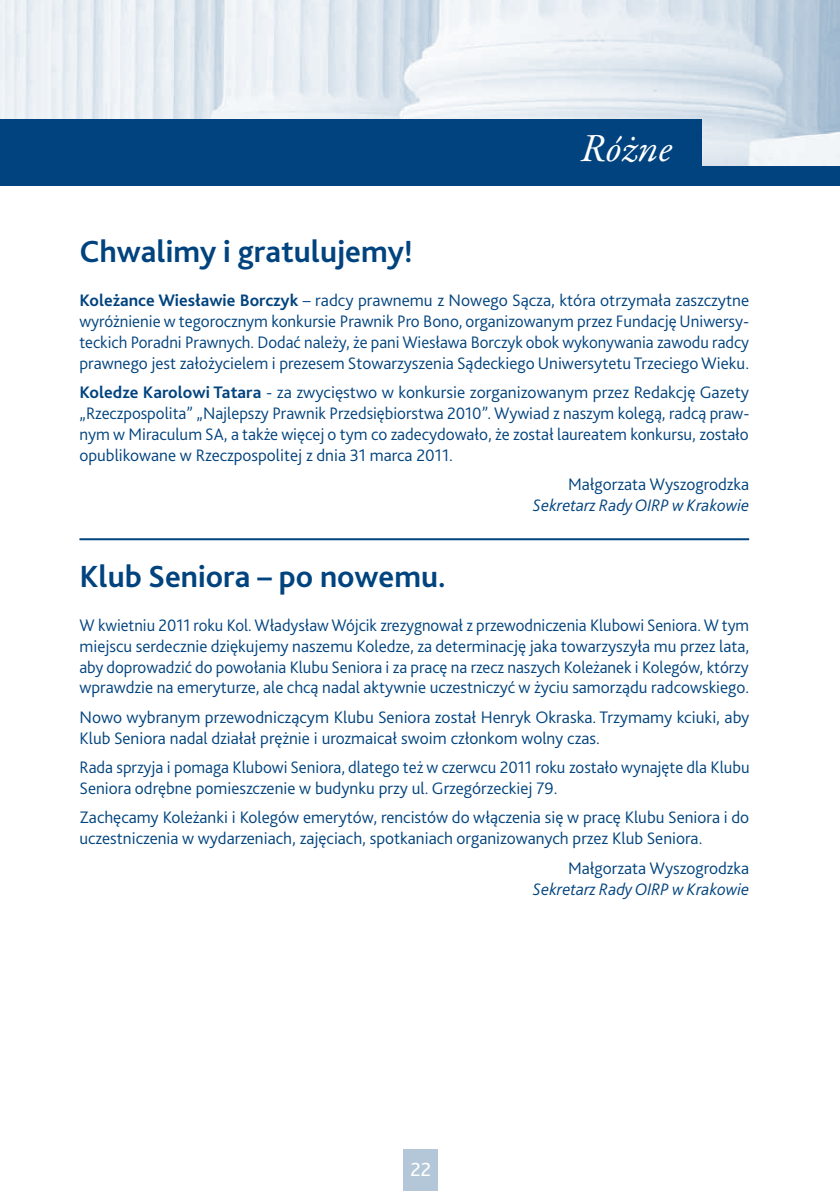
<style>
.page{position:relative;width:840px;height:1191px;background:#fff}
.page>*{position:absolute;margin:0;border:0;box-sizing:border-box;transform-origin:0 0}
.t1{font:italic 40px "Garamond Premr Pro";letter-spacing:-.005em;color:#fff}
.t2{font:700 32px "Bliss 2";color:#00437e}
.t3{font:20px "Bliss 2";color:#fff}
.t4{font:300 17.4px/20.8px "Bliss 2";color:#00437e;text-align:justify}
.t5{font:italic 300 17.4px "Bliss 2";color:#00437e}
.s1{font-weight:700}
</style>
<div class="page">
<img style="left:0;top:0;width:839px;height:166px">
<div style="left:403px;top:1149px;width:34px;height:42px;background:#b3c7d8"></div>
<div style="left:0;top:166px;width:839px;height:20px;background:#00437e"></div>
<div style="left:0;top:119px;width:701px;height:53px;background:#00437e"></div>
<hr style="left:79px;top:538px;width:669px;height:2px;background:#00437e">
<h1 class="t1" style="left:530px;top:123px;width:143px">Szkolenia</h1>
<h1 class="t1" style="left:581px;top:123px;width:92px">Różne</h1>
<h2 class="t2" style="left:79px;top:232px;width:334px">Chwalimy i gratulujemy!</h2>
<p class="t4" style="left:79px;top:289px;width:671px"><span class="s1">Koleżance Wiesławie Borczyk</span> – radcy prawnemu z Nowego Sącza, która otrzymała zaszczytne wyróżnienie w tegorocznym konkursie Prawnik Pro Bono, organizowanym przez Fundację Uniwersy&shy;teckich Poradni Prawnych. Dodać należy, że pani Wiesława Borczyk obok wykonywania zawodu radcy prawnego jest założycielem i prezesem Stowarzyszenia Sądeckiego Uniwersytetu Trzeciego Wieku.</p>
<p class="t4" style="left:79px;top:381px;width:671px"><span class="s1">Koledze Karolowi Tatara</span> - za zwycięstwo w konkursie zorganizowanym przez Redakcję Gazety „Rzeczpospolita” „Najlepszy Prawnik Przedsiębiorstwa 2010”. Wywiad z naszym kolegą, radcą praw&shy;nym w Miraculum SA, a także więcej o tym co zadecydowało, że został laureatem konkursu, zostało opublikowane w Rzeczpospolitej z dnia 31 marca 2011.</p>
<p class="t4" style="left:567px;top:473px;width:182px">Małgorzata Wyszogrodzka</p>
<p class="t5" style="left:532px;top:494px;width:218px">Sekretarz Rady OIRP w Krakowie</p>
<h2 class="t2" style="left:79px;top:556px;width:367px">Klub Seniora – po nowemu.</h2>
<p class="t4" style="left:79px;top:614px;width:671px">W kwietniu 2011 roku Kol. Władysław Wójcik zrezygnował z przewodniczenia Klubowi Seniora. W tym miejscu serdecznie dziękujemy naszemu Koledze, za determinację jaka towarzyszyła mu przez lata, aby doprowadzić do powołania Klubu Seniora i za pracę na rzecz naszych Koleżanek i Kolegów, którzy wprawdzie na emeryturze, ale chcą nadal aktywnie uczestniczyć w życiu samorządu radcowskiego.</p>
<p class="t4" style="left:79px;top:706px;width:671px">Nowo wybranym przewodniczącym Klubu Seniora został Henryk Okraska. Trzymamy kciuki, aby<br>Klub Seniora nadal działał prężnie i urozmaicał swoim członkom wolny czas.</p>
<p class="t4" style="left:79px;top:756px;width:671px">Rada sprzyja i pomaga Klubowi Seniora, dlatego też w czerwcu 2011 roku zostało wynajęte dla Klubu<br>Seniora odrębne pomieszczenie w budynku przy ul. Grzegórzeckiej 79.</p>
<p class="t4" style="left:79px;top:806px;width:670px">Zachęcamy Koleżanki i Kolegów emerytów, rencistów do włączenia się w pracę Klubu Seniora i do uczestniczenia w wydarzeniach, zajęciach, spotkaniach organizowanych przez Klub Seniora.</p>
<p class="t4" style="left:567px;top:857px;width:182px">Małgorzata Wyszogrodzka</p>
<p class="t5" style="left:532px;top:878px;width:218px">Sekretarz Rady OIRP w Krakowie</p>
<p class="t3" style="left:410px;top:1156px;width:22px">22</p>
</div>
